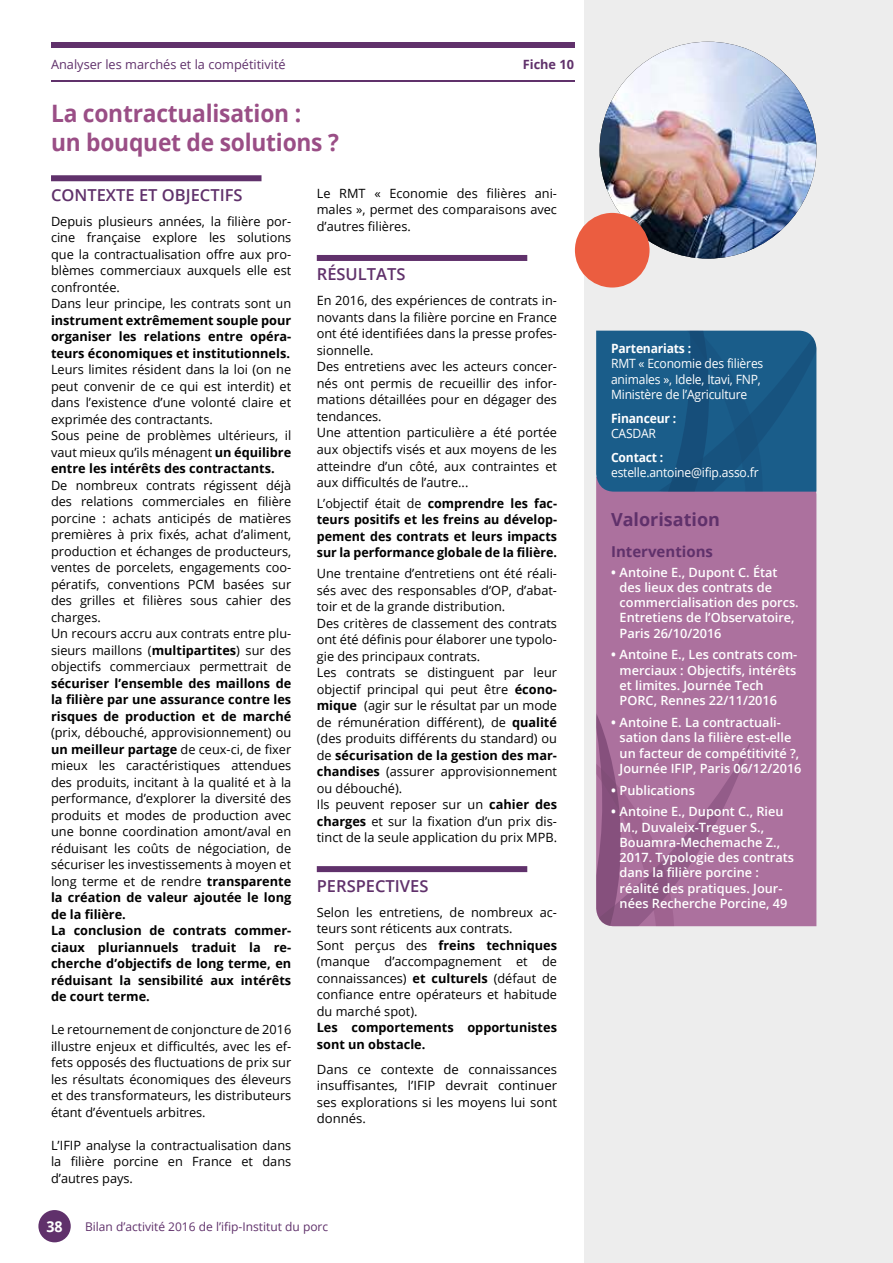
<style>
.page{position:relative;width:893px;height:1263px;background:#fff}
.page>*{position:absolute;margin:0;border:0;box-sizing:border-box;transform-origin:0 0}
.t1{font:700 24px/28.8px "Open Sans";letter-spacing:-.01em;color:#9a4e86;scale:.95 1}
.t2{font:700 18px "Open Sans";color:#60316b}
.t3{font:600 16.5px "Open Sans";color:#60316b}
.t4{font:700 15px "Open Sans";color:#60316b}
.t5{font:700 15px "Open Sans";color:#fff;scale:.95 1}
.t6{font:12.75px/16.5px "Open Sans";color:#000}
.t7{font:600 12.75px/15.3px "Open Sans";color:#fff}
.t8{font:700 12.75px/16.5px "Open Sans";color:#000;text-align:justify}
.t9{font:12.75px/15.3px "Open Sans";letter-spacing:-.015em;color:#fff;scale:.95 1}
.t10{font:12.75px "Open Sans";color:#60316b}
.t11{font:700 12.75px "Open Sans";letter-spacing:-.015em;color:#fff;scale:.95 1}
.t12{font:700 12.75px "Open Sans";color:#60316b}
.t13{font:12px "Open Sans";color:#60316b}
.s1{font-weight:700}
.s2{font-weight:400}
</style>
<div class="page">
<div style="left:51px;top:43px;width:770px;height:5px;background:#60316b"></div>
<hr style="left:51px;top:80px;width:770px;height:2px;background:#60316b">
<div style="left:583px;top:0;width:310px;height:1263px;background:#ededed"></div>
<div style="left:575px;top:0;width:8px;height:1263px;background:#fff"></div>
<div style="left:596px;top:492px;width:220px;height:434px;background:#ac719e"></div>
<img style="left:600px;top:42px;width:216px;height:217px;border-radius:108px">
<div style="left:575px;top:213px;width:74px;height:75px;background:#eb5d40;border-radius:50%"></div>
<svg style="left:596px;top:331px;width:220px;height:161px;background:#1a5a87"></svg>
<svg style="left:596px;top:707px;width:157px;height:219px;background:#a46a97"></svg>
<div style="left:51px;top:175px;width:210px;height:6px;background:#60316b"></div>
<div style="left:317px;top:255px;width:210px;height:6px;background:#60316b"></div>
<div style="left:317px;top:866px;width:210px;height:6px;background:#60316b"></div>
<div style="left:38px;top:1210px;width:33px;height:32px;background:#60316b;border-radius:50%"></div>
<p class="t10" style="left:51px;top:56px;width:236px">Analyser les marchés et la compétitivité</p>
<p class="t12" style="left:523px;top:56px;width:53px">Fiche 10</p>
<h1 class="t1" style="left:51px;top:99px;width:305px">La contractualisation :<br>un bouquet de solutions ?</h1>
<p class="t3" style="left:51px;top:183px;width:193px">CONTEXTE ET OBJECTIFS</p>
<p class="t6" style="left:51px;top:213px;width:242px">Depuis plusieurs années, la filière por&shy;cine française explore les solutions que la contractualisation offre aux pro&shy;blèmes commerciaux auxquels elle est confrontée.<br>Dans leur principe, les contrats sont un</p>
<p class="t8" style="left:51px;top:312px;width:242px">instrument extrêmement souple pour organiser les relations entre opéra&shy;teurs économiques et institutionnels.</p>
<p class="t6" style="left:51px;top:361px;width:242px">Leurs limites résident dans la loi (on ne peut convenir de ce qui est interdit) et dans l’existence d’une volonté claire et exprimée des contractants.<br>Sous peine de problèmes ultérieurs, il vaut mieux qu’ils ménagent <span class="s1">un équilibre entre les intérêts des contractants.</span></p>
<p class="t6" style="left:51px;top:477px;width:242px">De nombreux contrats régissent déjà des relations commerciales en filière porcine : achats anticipés de matières premières à prix fixés, achat d’aliment, production et échanges de producteurs, ventes de porcelets, engagements coo&shy;pératifs, conventions PCM basées sur des grilles et filières sous cahier des charges.<br>Un recours accru aux contrats entre plu&shy;sieurs maillons (<span class="s1">multipartites</span>) sur des objectifs commerciaux permettrait de</p>
<p class="t8" style="left:51px;top:675px;width:242px">sécuriser l’ensemble des maillons de la filière par une assurance contre les risques de production et de marché</p>
<p class="t6" style="left:51px;top:724px;width:242px">(prix, débouché, approvisionnement) ou <span class="s1">un meilleur partage</span> de ceux-ci, de fixer mieux les caractéristiques attendues des produits, incitant à la qualité et à la performance, d’explorer la diversité des produits et modes de production avec une bonne coordination amont/aval en réduisant les coûts de négociation, de sécuriser les investissements à moyen et long terme et de rendre <span class="s1">transparente la création de valeur ajoutée le long de la filière.<br>La conclusion de contrats commer&shy;ciaux pluriannuels traduit la re&shy;cherche d’objectifs de long terme, en réduisant la sensibilité aux intérêts de court terme.</span></p>
<p class="t6" style="left:51px;top:1021px;width:242px;text-align:justify">Le retournement de conjoncture de 2016 illustre enjeux et difficultés, avec les ef&shy;fets opposés des fluctuations de prix sur les résultats économiques des éleveurs et des transformateurs, les distributeurs étant d’éventuels arbitres.</p>
<p class="t6" style="left:51px;top:1136px;width:242px;text-align:justify">L’IFIP analyse la contractualisation dans la filière porcine en France et dans d’autres pays.</p>
<p class="t6" style="left:317px;top:185px;width:242px;text-align:justify">Le RMT « Economie des filières ani&shy;males », permet des comparaisons avec d’autres filières.</p>
<p class="t3" style="left:317px;top:263px;width:90px">RÉSULTATS</p>
<p class="t6" style="left:317px;top:292px;width:242px">En 2016, des expériences de contrats in&shy;novants dans la filière porcine en France ont été identifiées dans la presse profes&shy;sionnelle.<br>Des entretiens avec les acteurs concer&shy;nés ont permis de recueillir des infor&shy;mations détaillées pour en dégager des tendances.<br>Une attention particulière a été portée aux objectifs visés et aux moyens de les atteindre d’un côté, aux contraintes et aux difficultés de l’autre...</p>
<p class="t8" style="left:317px;top:495px;width:242px"><span class="s2">L’objectif était de</span> comprendre les fac&shy;teurs positifs et les freins au dévelop&shy;pement des contrats et leurs impacts sur la performance globale de la filière.</p>
<p class="t6" style="left:317px;top:565px;width:242px">Une trentaine d’entretiens ont été réali&shy;sés avec des responsables d’OP, d’abat&shy;toir et de la grande distribution.<br>Des critères de classement des contrats ont été définis pour élaborer une typolo&shy;gie des principaux contrats.<br>Les contrats se distinguent par leur objectif principal qui peut être <span class="s1">écono&shy;mique</span> (agir sur le résultat par un mode de rémunération différent), de <span class="s1">qualité </span>(des produits différents du standard) ou de <span class="s1">sécurisation de la gestion des mar&shy;chandises</span> (assurer approvisionnement ou débouché).<br>Ils peuvent reposer sur un <span class="s1">cahier des charges</span> et sur la fixation d’un prix dis&shy;tinct de la seule application du prix MPB.</p>
<p class="t3" style="left:317px;top:874px;width:113px">PERSPECTIVES</p>
<p class="t6" style="left:317px;top:903px;width:242px">Selon les entretiens, de nombreux ac&shy;teurs sont réticents aux contrats.<br>Sont perçus des <span class="s1">freins techniques </span>(manque d’accompagnement et de connaissances) <span class="s1">et culturels</span> (défaut de confiance entre opérateurs et habitude du marché spot).</p>
<p class="t8" style="left:317px;top:1019px;width:242px">Les comportements opportunistes sont un obstacle.</p>
<p class="t6" style="left:317px;top:1060px;width:242px;text-align:justify">Dans ce contexte de connaissances insuffisantes, l’IFIP devrait continuer ses explorations si les moyens lui sont donnés.</p>
<p class="t5" style="left:47px;top:1216px;width:18px">38</p>
<p class="t13" style="left:85px;top:1218px;width:245px">Bilan d’activité 2016 de l’ifip-Institut du porc</p>
<p class="t11" style="left:611px;top:339px;width:86px">Partenariats :</p>
<p class="t9" style="left:611px;top:356px;width:162px">RMT « Economie des filières animales », Idele, Itavi, FNP,<br>Ministère de l’Agriculture</p>
<p class="t11" style="left:611px;top:409px;width:70px">Financeur :</p>
<p class="t9" style="left:611px;top:425px;width:49px">CASDAR</p>
<p class="t11" style="left:611px;top:448px;width:57px">Contact :</p>
<p class="t9" style="left:611px;top:464px;width:157px">estelle.antoine@ifip.asso.fr</p>
<h2 class="t2" style="left:611px;top:507px;width:110px">Valorisation</h2>
<p class="t4" style="left:611px;top:541px;width:103px">Interventions</p>
<p class="t7" style="left:620px;top:564px;width:181px;text-indent:-9px"><span class="s1">•</span> Antoine E., Dupont C. État des lieux des contrats de commercialisation des porcs.<br>Entretiens de l’Observatoire,<br>Paris 26/10/2016</p>
<p class="t7" style="left:620px;top:647px;width:179px;text-indent:-9px"><span class="s1">•</span> Antoine E., Les contrats com&shy;merciaux : Objectifs, intérêts et limites. Journée Tech<br>PORC, Rennes 22/11/2016</p>
<p class="t7" style="left:620px;top:714px;width:184px;text-indent:-9px"><span class="s1">•</span> Antoine E. La contractuali&shy;sation dans la filière est-elle un facteur de compétitivité ?,<br>Journée IFIP, Paris 06/12/2016</p>
<p class="t7" style="left:611px;top:782px;width:85px"><span class="s1">•</span> Publications</p>
<p class="t7" style="left:620px;top:804px;width:176px;text-indent:-9px"><span class="s1">•</span> Antoine E., Dupont C., Rieu<br>M., Duvaleix-Treguer S.,<br>Bouamra-Mechemache Z.,<br>2017. Typologie des contrats dans la filière porcine : réalité des pratiques. Jour&shy;nées Recherche Porcine, 49</p>
</div>
